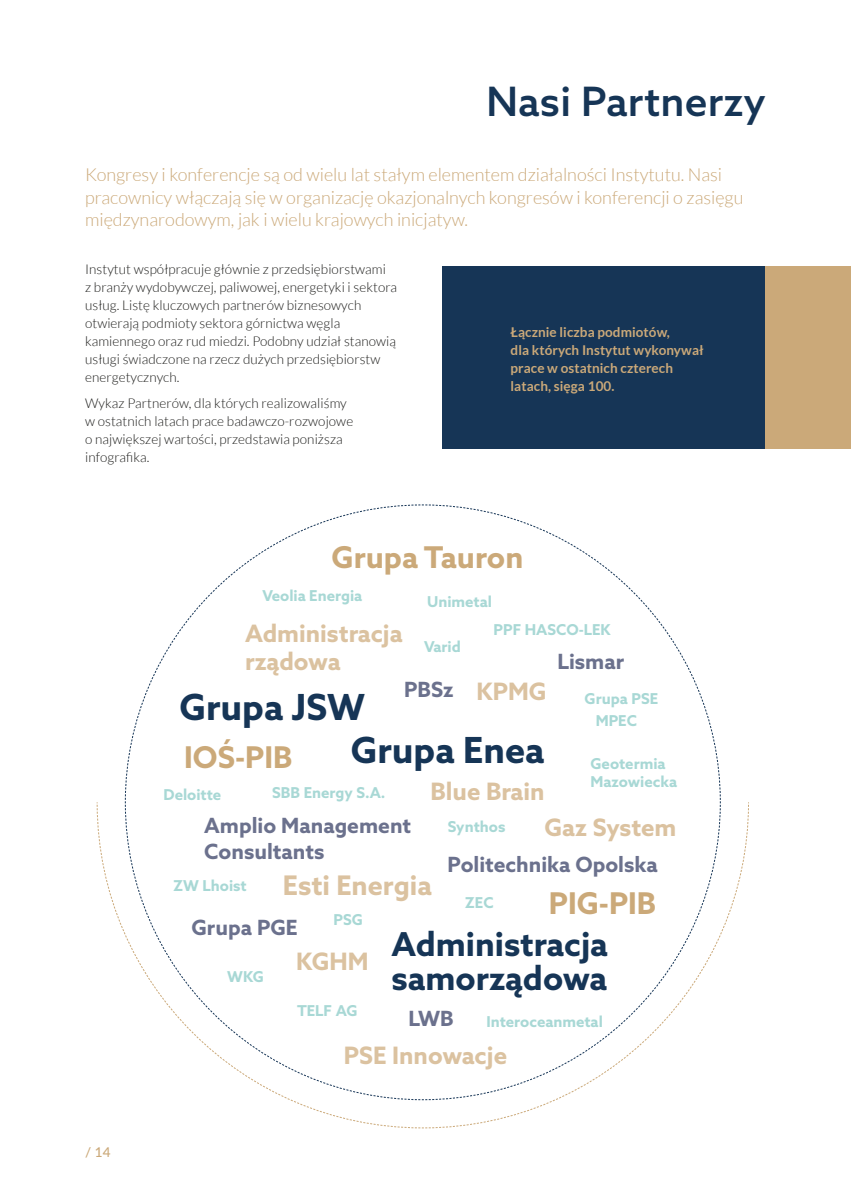
<style>
.page{position:relative;width:851px;height:1191px;background:#fff}
.page>*{position:absolute;margin:0;border:0;box-sizing:border-box;transform-origin:0 0}
.t1{font:500 40.5px "Azo Sans";letter-spacing:.005em;color:#163556}
.t2{font:700 36px "Azo Sans";color:#163556}
.t3{font:700 33px/34.5px "Azo Sans";color:#163556}
.t4{font:700 30px "Azo Sans";color:#cba979}
.t5{font:700 27px "Azo Sans";color:#dbc2a0}
.t6{font:700 24px/28.8px "Azo Sans";color:#dbc2a0}
.t7{font:700 21px/25.2px "Azo Sans";color:#6b718d}
.t8{font:300 18px/22.5px "Lato";color:#cba979}
.t9{font:700 15px/18px "Azo Sans";color:#a8d8d5}
.t10{font:300 13.5px/18px "Lato";letter-spacing:.005em;color:#1d1d1b}
.t11{font:700 13.5px/18px "Lato";letter-spacing:.005em;color:#cba979}
.t12{font:500 13.5px "Lato";color:#cba979}
</style>
<div class="page">
<div style="left:442px;top:266px;width:323px;height:183px;background:#163556"></div>
<div style="left:765px;top:266px;width:85px;height:183px;background:#cba979"></div>
<svg style="left:125px;top:504px;width:596px;height:296px"></svg>
<svg style="left:96px;top:801px;width:653px;height:327px"></svg>
<h1 class="t1" style="left:486px;top:75px;width:281px">Nasi Partnerzy</h1>
<h3 class="t8" style="left:85px;top:163px;width:659px">Kongresy i konferencje są od wielu lat stałym elementem działalności Instytutu. Nasi pracownicy włączają się w organizację okazjonalnych kongresów i konferencji o zasięgu międzynarodowym, jak i wielu krajowych inicjatyw.</h3>
<p class="t10" style="left:85px;top:260px;width:313px">Instytut współpracuje głównie z przedsiębiorstwami<br>z branży wydobywczej, paliwowej, energetyki i sektora usług. Listę kluczowych partnerów biznesowych otwierają podmioty sektora górnictwa węgla kamiennego oraz rud miedzi. Podobny udział stanowią usługi świadczone na rzecz dużych przedsiębiorstw energetycznych.</p>
<p class="t10" style="left:85px;top:394px;width:269px">Wykaz Partnerów, dla których realizowaliśmy w ostatnich latach prace badawczo-rozwojowe o największej wartości, przedstawia poniższa infografika.</p>
<p class="t11" style="left:510px;top:323px;width:194px">Łącznie liczba podmiotów,<br>dla których Instytut wykonywał prace w ostatnich czterech latach, sięga 100.</p>
<h3 class="t4" style="left:331px;top:537px;width:193px">Grupa Tauron</h3>
<p class="t9" style="left:262px;top:587px;width:101px">Veolia Energia</p>
<h3 class="t6" style="left:245px;top:618px;width:159px">Administracja rządowa</h3>
<p class="t9" style="left:427px;top:593px;width:66px">Unimetal</p>
<p class="t9" style="left:424px;top:638px;width:38px">Varid</p>
<p class="t9" style="left:493px;top:621px;width:119px">PPF HASCO-LEK</p>
<h3 class="t7" style="left:557px;top:648px;width:68px">Lismar</h3>
<h2 class="t2" style="left:179px;top:683px;width:187px">Grupa JSW</h2>
<h3 class="t7" style="left:404px;top:676px;width:51px">PBSz</h3>
<h3 class="t6" style="left:476px;top:676px;width:71px">KPMG</h3>
<h3 class="t4" style="left:184px;top:737px;width:109px">IOŚ-PIB</h3>
<h2 class="t2" style="left:351px;top:726px;width:195px">Grupa Enea</h2>
<p class="t9" style="left:163px;top:785px;width:59px">Deloitte</p>
<p class="t9" style="left:272px;top:783px;width:115px">SBB Energy S.A.</p>
<h3 class="t6" style="left:430px;top:776px;width:116px">Blue Brain</h3>
<p class="t9" style="left:584px;top:689px;width:75px">Grupa PSE</p>
<p class="t9" style="left:595px;top:712px;width:43px">MPEC</p>
<p class="t9" style="left:590px;top:755px;width:88px">Geotermia<br>Mazowiecka</p>
<h3 class="t7" style="left:204px;top:813px;width:208px">Amplio Management<br>Consultants</h3>
<h3 class="t6" style="left:544px;top:812px;width:133px">Gaz System</h3>
<p class="t9" style="left:447px;top:817px;width:59px">Synthos</p>
<h3 class="t7" style="left:447px;top:851px;width:211px">Politechnika Opolska</h3>
<h3 class="t5" style="left:283px;top:868px;width:150px">Esti Energia</h3>
<p class="t9" style="left:173px;top:876px;width:75px">ZW Lhoist</p>
<h3 class="t4" style="left:548px;top:883px;width:109px">PIG-PIB</h3>
<p class="t9" style="left:465px;top:893px;width:30px">ZEC</p>
<p class="t9" style="left:333px;top:910px;width:31px">PSG</p>
<h3 class="t7" style="left:191px;top:915px;width:108px">Grupa PGE</h3>
<h3 class="t3" style="left:391px;top:926px;width:218px">Administracja samorządowa</h3>
<h3 class="t6" style="left:296px;top:946px;width:74px">KGHM</h3>
<p class="t9" style="left:227px;top:967px;width:38px">WKG</p>
<p class="t9" style="left:297px;top:1001px;width:62px">TELF AG</p>
<h3 class="t7" style="left:408px;top:1005px;width:47px">LWB</h3>
<p class="t9" style="left:486px;top:1012px;width:118px">Interoceanmetal</p>
<p class="t12" style="left:85px;top:1142px;width:27px">/ 14</p>
<h3 class="t6" style="left:344px;top:1041px;width:165px">PSE Innowacje</h3>
</div>
